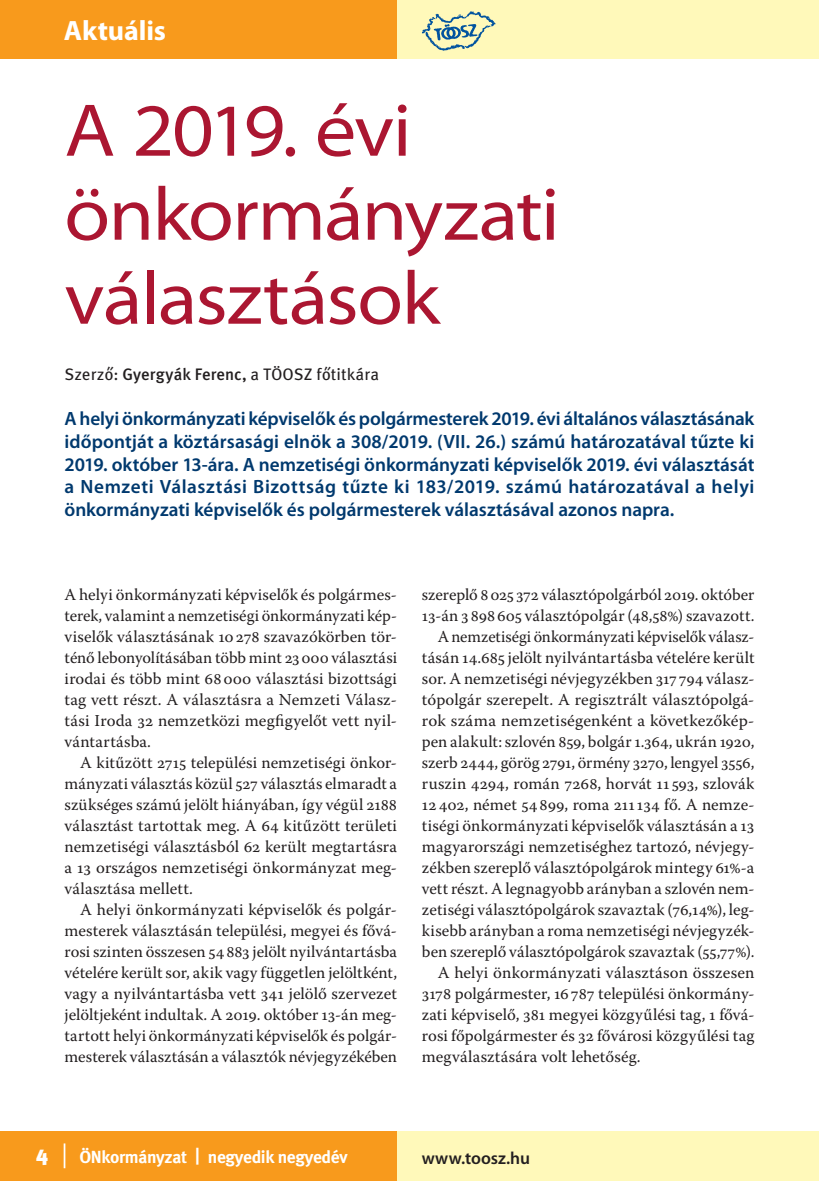
<style>
.page{position:relative;width:819px;height:1181px;background:#fff}
.page>*{position:absolute;margin:0;border:0;box-sizing:border-box;transform-origin:0 0}
.t1{font:semi-expanded 75.25px/84px "Myriad Pro";letter-spacing:-.02em;color:#ab1631}
.t2{font:700 28px "Myriad Pro";letter-spacing:-.005em;color:#fff}
.t3{font:900 21.53px "Meta";color:#fff}
.t4{font:600 19.25px/22.8px "Myriad Pro";color:#00396e;text-align:justify}
.t5{font:700 17.5px "Meta";letter-spacing:-.02em;color:#fff}
.t6{font:600 17.5px "Myriad Pro";color:#231f20}
.t7{font:16.62px/21px "Warnock Pro";color:#231f20;text-align:justify}
.t8{font:16.62px "Meta Pro";letter-spacing:.01em;color:#231f20}
.s1{font-family:"Meta Medium Roman"}
</style>
<div class="page">
<div style="left:0;top:1131px;width:397px;height:50px;background:#f89a1c"></div>
<div style="left:397px;top:1131px;width:422px;height:50px;background:#fff9ba"></div>
<div style="left:0;top:0;width:819px;height:58px;background:#fff9ba"></div>
<div style="left:0;top:0;width:397px;height:58px;background:#f89a1c"></div>
<svg style="left:64px;top:1143px;width:1px;height:25px"></svg>
<svg style="left:422px;top:11px;width:73px;height:40px"></svg>
<h2 class="t2" style="left:64px;top:12px;width:104px">Aktuális</h2>
<h1 class="t1" style="left:64px;top:90px;width:496px">A 2019. évi önkormányzati választások</h1>
<p class="t8" style="left:64px;top:363px;width:316px">Szerző: <span class="s1">Gyergyák Ferenc,</span> a TÖOSZ főtitkára</p>
<p class="t4" style="left:64px;top:407px;width:691px">А helyi önkormányzati képviselők és polgármesterek 2019. évi általános választásának időpontját а köztársasági elnök a 308/2019. (VII. 26.) számú határozatával tűzte ki 2019. október 13-ára. А nemzetiségi önkormányzati képviselők 2019. évi választását а Nemzeti Választási Bizottság tűzte ki 183/2019. számú határozatával a helyi önkormányzati képviselők és polgármesterek választásával azonos napra.</p>
<p class="t7" style="left:64px;top:583px;width:334px">A helyi önkormányzati képviselők és polgármes&shy;terek, valamint a nemzetiségi önkormányzati kép&shy;viselők választásának 10278 szavazókörben tör&shy;ténő lebonyolításában több mint 23000 választási irodai és több mint 68000 választási bizottsági tag vett részt. A választásra a Nemzeti Válasz&shy;tási Iroda 32 nemzetközi megfigyelőt vett nyil&shy;vántartásba.</p>
<p class="t7" style="left:64px;top:751px;width:334px;text-indent:16px">А kitűzött 2715 települési nemzetiségi önkor&shy;mányzati választás közül 527 választás elmaradt a szükséges számú jelölt hiányában, így végül 2188 választást tartottak meg. А 64 kitűzött területi nemzetiségi választásból 62 került megtartásra а 13 országos nemzetiségi önkormányzat meg&shy;választása mellett.</p>
<p class="t7" style="left:64px;top:898px;width:334px;text-indent:16px">А helyi önkormányzati képviselők és polgár&shy;mesterek választásán települési, megyei és fővá&shy;rosi szinten összesen 54883 jelölt nyilvántartásba vételére került sor, akik vagy független jelöltként, vagy а nyilvántartásba vett 341 jelölő szervezet jelöltjeként indultak. А 2019. október 13-án meg&shy;tartott helyi önkormányzati képviselők és polgár&shy;mesterek választásán а választók névjegyzékében</p>
<p class="t7" style="left:422px;top:583px;width:334px">szereplő 8025372 választópolgárból 2019. október</p>
<p class="t7" style="left:422px;top:604px;width:334px">13-án 3898605 választópolgár (48,58%) szavazott.</p>
<p class="t7" style="left:437px;top:625px;width:318px">А nemzetiségi önkormányzati képviselők válasz-</p>
<p class="t7" style="left:422px;top:646px;width:334px">tásán 14.685 jelölt nyilvántartásba vételére került</p>
<p class="t7" style="left:422px;top:667px;width:334px">sor. А nemzetiségi névjegyzékben 317 794 válasz-</p>
<p class="t7" style="left:422px;top:688px;width:334px">tópolgár szerepelt. A regisztrált választópolgá-</p>
<p class="t7" style="left:422px;top:709px;width:334px">rok száma nemzetiségenként a következőkép-</p>
<p class="t7" style="left:422px;top:730px;width:334px">pen alakult: szlovén 859, bolgár 1.364, ukrán 1920,</p>
<p class="t7" style="left:422px;top:751px;width:334px">szerb 2444, görög 2791, örmény 3270, lengyel 3556,</p>
<p class="t7" style="left:422px;top:772px;width:334px">ruszin 4294, román 7268, horvát 11 593, szlovák</p>
<p class="t7" style="left:422px;top:793px;width:334px">12402, német 54899, roma 211134 fő. А nemze-</p>
<p class="t7" style="left:422px;top:814px;width:334px">tiségi önkormányzati képviselők választásán а 13</p>
<p class="t7" style="left:422px;top:835px;width:334px">magyarországi nemzetiséghez tartozó, névjegy-</p>
<p class="t7" style="left:422px;top:856px;width:334px">zékben szereplő választópolgárok mintegy 61%-a</p>
<p class="t7" style="left:422px;top:877px;width:334px">vett részt. A legnagyobb arányban a szlovén nem-</p>
<p class="t7" style="left:422px;top:898px;width:334px">zetiségi választópolgárok szavaztak (76,14%), leg-</p>
<p class="t7" style="left:422px;top:919px;width:334px">kisebb arányban a roma nemzetiségi névjegyzék-</p>
<p class="t7" style="left:422px;top:940px;width:334px">ben szereplő választópolgárok szavaztak (55,77%).</p>
<p class="t7" style="left:437px;top:961px;width:318px">A helyi önkormányzati választáson összesen</p>
<p class="t7" style="left:422px;top:982px;width:334px">3178 polgármester, 16787 települési önkormány-</p>
<p class="t7" style="left:422px;top:1003px;width:334px">zati képviselő, 381 megyei közgyűlési tag, 1 fővá-</p>
<p class="t7" style="left:422px;top:1024px;width:334px">rosi főpolgármester és 32 fővárosi közgyűlési tag</p>
<p class="t7" style="left:422px;top:1045px;width:220px">megválasztására volt lehetőség.</p>
<p class="t3" style="left:36px;top:1134px;width:13px">4</p>
<p class="t5" style="left:79px;top:1141px;width:269px">ÖNkormányzat | negyedik negyedév</p>
<p class="t6" style="left:422px;top:1146px;width:110px">www.toosz.hu</p>
</div>
